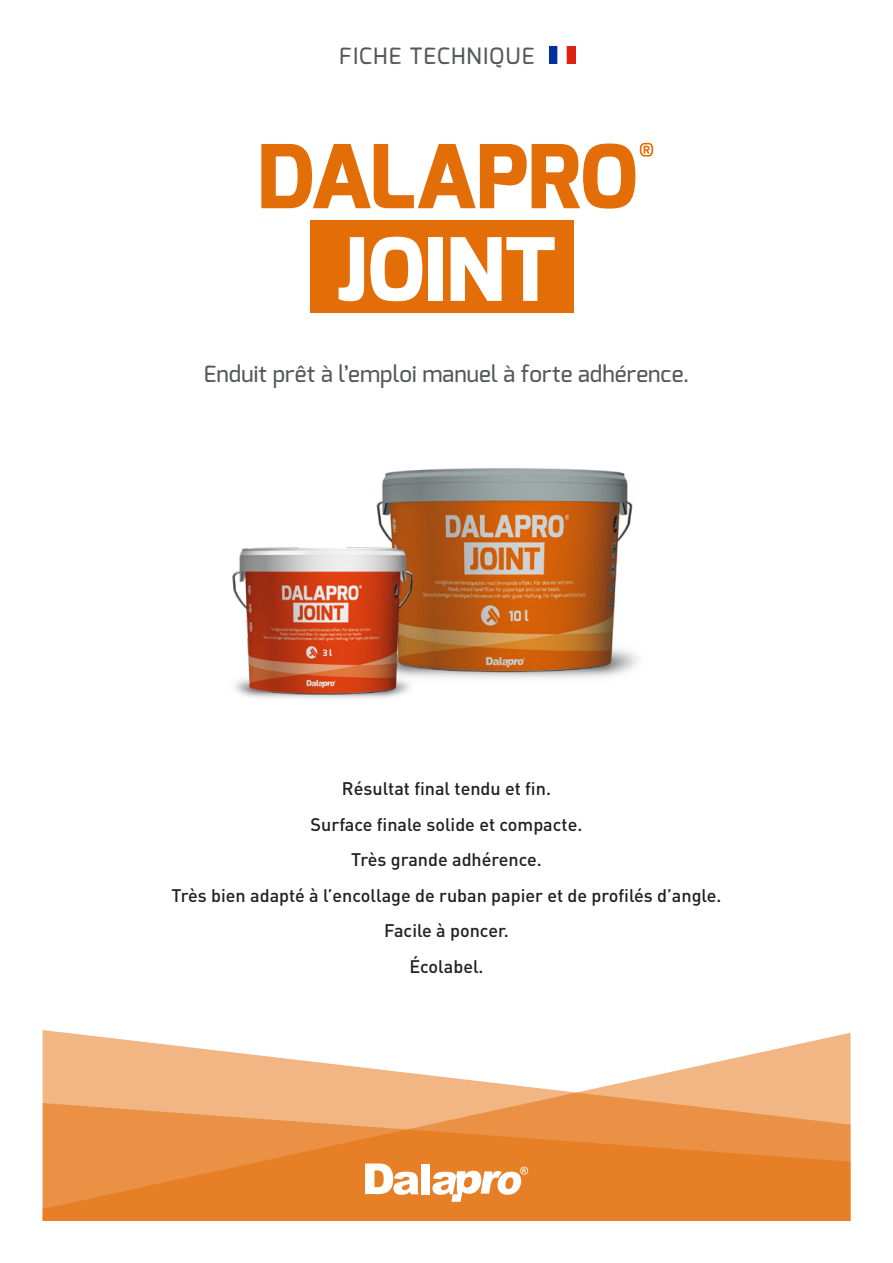
<style>
.page{position:relative;width:893px;height:1263px;background:#fff}
.page>*{position:absolute;margin:0;border:0;box-sizing:border-box;transform-origin:0 0}
.t1{font:800 87.15px "Exo";letter-spacing:-.01em;color:#fff}
.t2{font:500 22.5px "Exo";letter-spacing:.005em;color:#57585a}
.t3{font:500 22.5px "Exo";letter-spacing:.05em;color:#57585a}
.t4{font:500 18px "DIN Pro";color:#231f20}
</style>
<div class="page">
<svg style="left:43px;top:1030px;width:807px;height:73px;fill:#f1b683"></svg>
<svg style="left:43px;top:1103px;width:807px;height:118px;background:#e88b3a"></svg>
<svg style="left:365px;top:1163px;width:54px;height:32px"></svg>
<div style="left:421px;top:1164px;width:8px;height:30px;background:#fff"></div>
<svg style="left:432px;top:1167px;width:96px;height:35px"></svg>
<div style="left:310px;top:220px;width:263px;height:93px;background:#e36d07"></div>
<svg style="left:261px;top:143px;width:392px;height:66px"></svg>
<img style="left:376px;top:468px;width:262px;height:210px">
<img style="left:232px;top:508px;width:224px;height:190px">
<img style="left:549px;top:46px;width:26px;height:18px">
<p class="t3" style="left:339px;top:41px;width:197px">FICHE TECHNIQUE</p>
<p class="t1" style="left:337px;top:214px;width:221px">JOINT</p>
<p class="t2" style="left:204px;top:359px;width:487px">Enduit prêt à l’emploi manuel à forte adhérence.</p>
<p class="t4" style="left:342px;top:776px;width:211px">Résultat final tendu et fin.</p>
<p class="t4" style="left:311px;top:812px;width:273px">Surface finale solide et compacte.</p>
<p class="t4" style="left:351px;top:847px;width:192px">Très grande adhérence.</p>
<p class="t4" style="left:171px;top:883px;width:551px">Très bien adapté à l’encollage de ruban papier et de profilés d’angle.</p>
<p class="t4" style="left:384px;top:918px;width:126px">Facile à poncer.</p>
<p class="t4" style="left:409px;top:954px;width:76px">Écolabel.</p>
</div>
